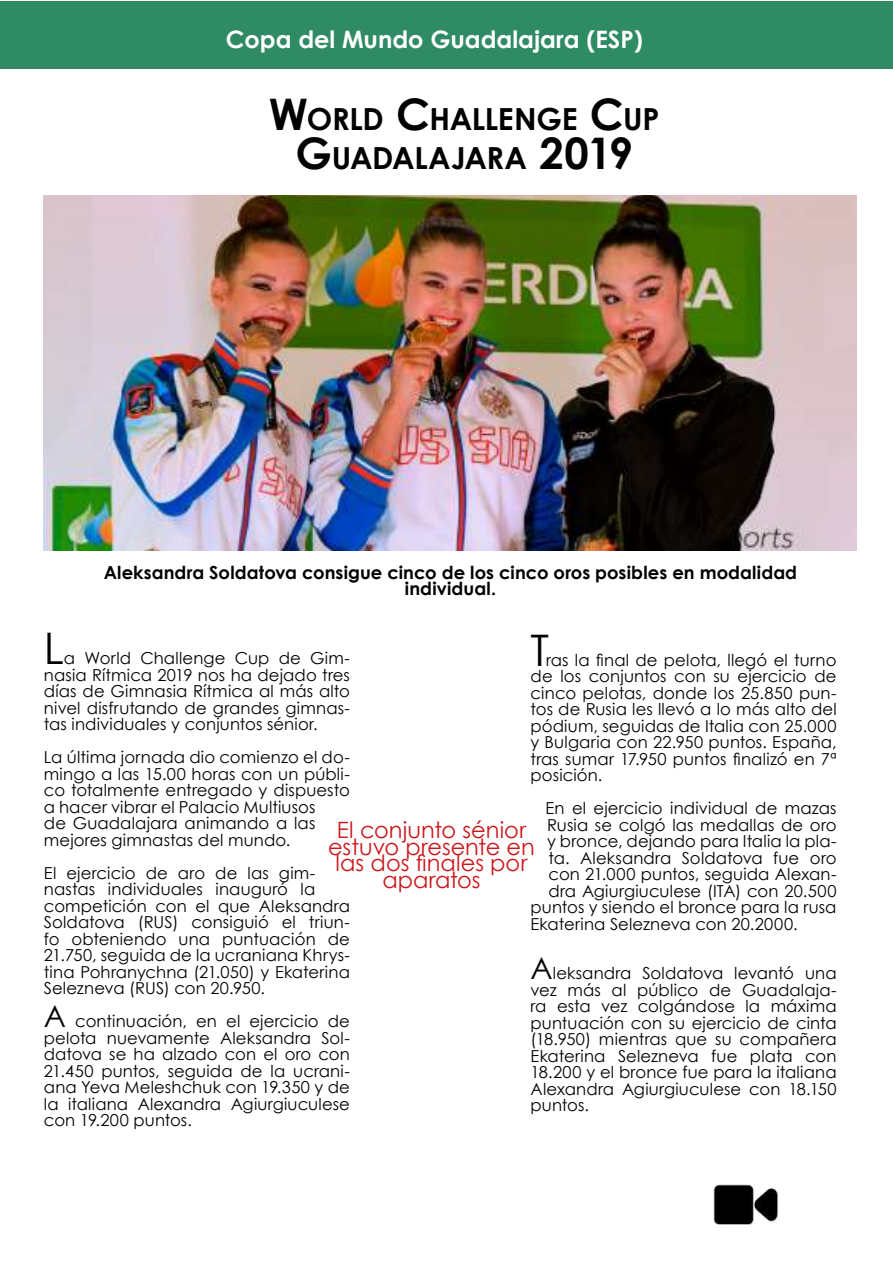
<style>
.page{position:relative;width:893px;height:1263px;background:#fff}
.page>*{position:absolute;margin:0;border:0;box-sizing:border-box;transform-origin:0 0}
.t1{font:43.5px "Century Gothic";color:#010202}
.t2{font:700 30.45px/39px "Century Gothic";letter-spacing:-.015em;color:#010202;text-align:center}
.t3{font:700 24px "Century Gothic";color:#fff}
.t4{font:22.5px/16.5px "Century Gothic";color:#cd1619;text-align:center}
.t5{font:700 18px/16.5px "Century Gothic";letter-spacing:.005em;color:#010202;text-align:center}
.t6{font:16.5px/16.5px "Century Gothic";letter-spacing:.01em;color:#010202;text-align:justify}
.s1{font-size:43.5px}
.s2{font-size:30px}
</style>
<div class="page">
<div style="left:0;top:1px;width:893px;height:67px;background:#2e8b63"></div>
<img style="left:44px;top:196px;width:813px;height:355px">
<img style="left:713px;top:1184px;width:65px;height:42px">
<h3 class="t3" style="left:226px;top:21px;width:419px">Copa del Mundo Guadalajara (ESP)</h3>
<h2 class="t2" style="left:269px;top:98px;width:392px"><span class="s1">W</span>ORLD <span class="s1">C</span>HALLENGE <span class="s1">C</span>UP<br><span class="s1">G</span>UADALAJARA <span class="s1">2019</span></h2>
<p class="t5" style="left:104px;top:563px;width:695px">Aleksandra Soldatova consigue cinco de los cinco oros posibles en modalidad individual.</p>
<h1 class="t1" style="left:44px;top:618px;width:22px">L</h1>
<h1 class="t1" style="left:531px;top:619px;width:20px">T</h1>
<p class="t6" style="left:44px;top:650px;width:308px;text-indent:20px">a World Challenge Cup de Gim&shy;nasia Rítmica 2019 nos ha dejado tres días de Gimnasia Rítmica al más alto nivel disfrutando de grandes gimnas&shy;tas individuales y conjuntos sénior.</p>
<p class="t6" style="left:44px;top:749px;width:308px;text-align:left">La última jornada dio comienzo el do&shy;mingo a las 15.00 horas con un públi&shy;co totalmente entregado y dispuesto a hacer vibrar el Palacio Multiusos<br>de Guadalajara animando a las mejores gimnastas del mundo.</p>
<p class="t6" style="left:44px;top:864px;width:307px;text-align:left">El ejercicio de aro de las gim&shy;nastas individuales inauguró la competición con el que Aleksandra Soldatova (RUS) consiguió el triun&shy;fo obteniendo una puntuación de 21.750, seguida de la ucraniana Khrys&shy;tina Pohranychna (21.050) y Ekaterina Selezneva (RUS) con 20.950.</p>
<p class="t6" style="left:44px;top:1013px;width:308px"><span class="s2">A</span> continuación, en el ejercicio de pelota nuevamente Aleksandra Sol&shy;datova se ha alzado con el oro con 21.450 puntos, seguida de la ucrani&shy;ana Yeva Meleshchuk con 19.350 y de la italiana Alexandra Agiurgiuculese con 19.200 puntos.</p>
<p class="t6" style="left:531px;top:651px;width:308px;text-indent:15px">ras la final de pelota, llegó el turno de los conjuntos con su ejercicio de cinco pelotas, donde los 25.850 pun&shy;tos de Rusia les llevó a lo más alto del pódium, seguidas de Italia con 25.000 y Bulgaria con 22.950 puntos. España, tras sumar 17.950 puntos finalizó en 7ª posición.</p>
<p class="t6" style="left:546px;top:800px;width:292px">En el ejercicio individual de mazas</p>
<p class="t6" style="left:547px;top:816px;width:291px">Rusia se colgó las medallas de oro</p>
<p class="t6" style="left:547px;top:833px;width:291px">y bronce, dejando para Italia la pla-</p>
<p class="t6" style="left:549px;top:849px;width:290px">ta. Aleksandra Soldatova fue oro</p>
<p class="t6" style="left:549px;top:866px;width:290px">con 21.000 puntos, seguida Alexan-</p>
<p class="t6" style="left:549px;top:882px;width:289px">dra Agiurgiuculese (ITA) con 20.500</p>
<p class="t6" style="left:531px;top:899px;width:308px">puntos y siendo el bronce para la rusa</p>
<p class="t6" style="left:531px;top:915px;width:269px">Ekaterina Selezneva con 20.2000.</p>
<p class="t6" style="left:531px;top:965px;width:308px"><span class="s2">A</span>leksandra Soldatova levantó una vez más al público de Guadalaja&shy;ra esta vez colgándose la máxima puntuación con su ejercicio de cinta (18.950) mientras que su compañera Ekaterina Selezneva fue plata con 18.200 y el bronce fue para la italiana Alexandra Agiurgiuculese con 18.150 puntos.</p>
<h3 class="t4" style="left:328px;top:822px;width:208px">El conjunto sénior estuvo presente en las dos finales por aparatos</h3>
</div>
